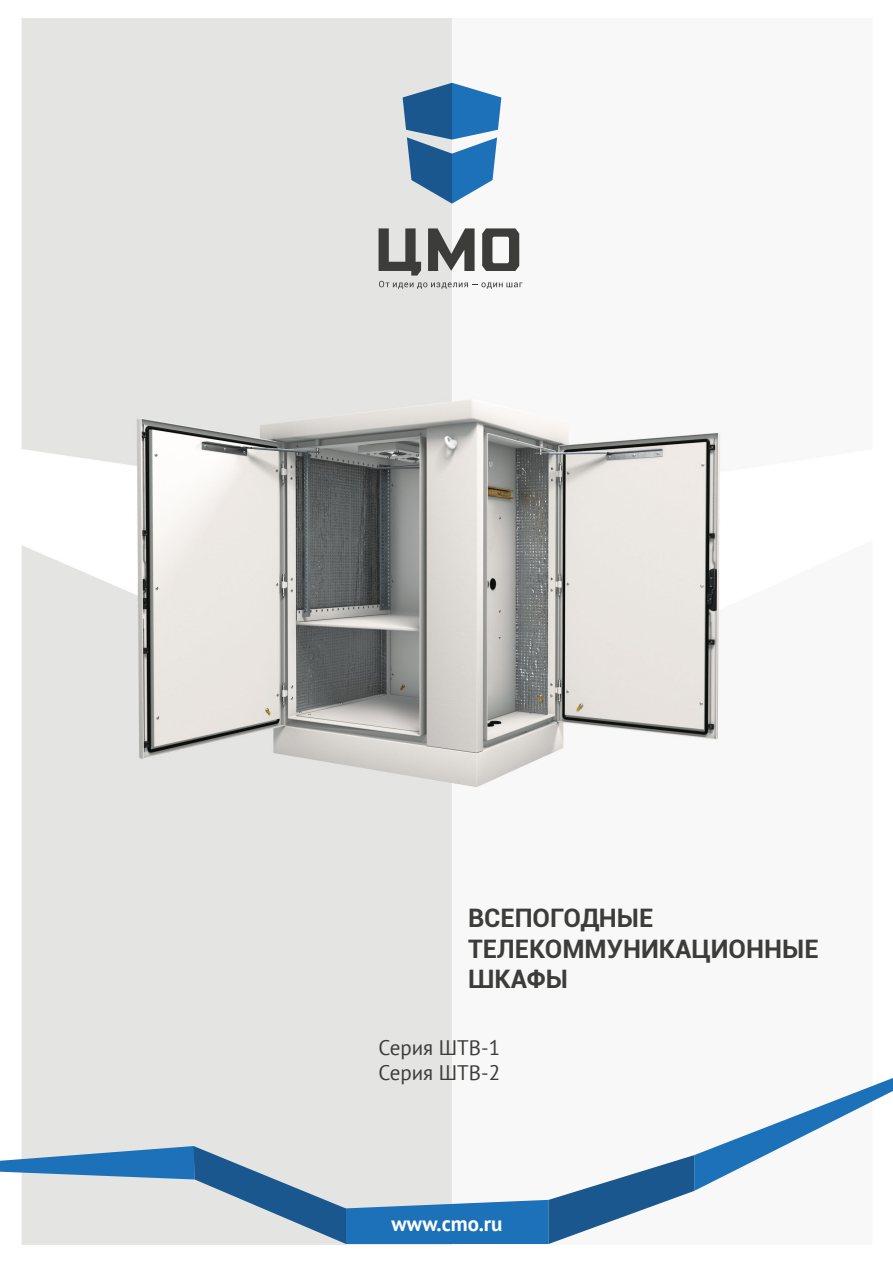
<style>
.page{position:relative;width:893px;height:1263px;background:#fff}
.page>*{position:absolute;margin:0;border:0;box-sizing:border-box;transform-origin:0 0}
.t1{font:700 25.5px/30.6px "Roboto";color:#3c3c3b}
.t2{font:21px/25.2px "PT Sans";color:#3c3c3b}
.t3{font:700 21px "PT Sans";color:#fff}
</style>
<div class="page">
<img style="left:21px;top:18px;width:700px;height:1227px">
<svg style="left:379px;top:228px;width:143px;height:61px"></svg>
<svg style="left:403px;top:83px;width:98px;height:121px;background:#5d8fb9"></svg>
<svg style="left:0;top:1078px;width:893px;height:166px"></svg>
<p class="t1" style="left:468px;top:902px;width:352px">Всепогодные телекоммуникационные шкафы</p>
<p class="t2" style="left:379px;top:1034px;width:123px">Серия ШТВ-1<br>Серия ШТВ-2</p>
<p class="t3" style="left:391px;top:1210px;width:113px">www.cmo.ru</p>
</div>
